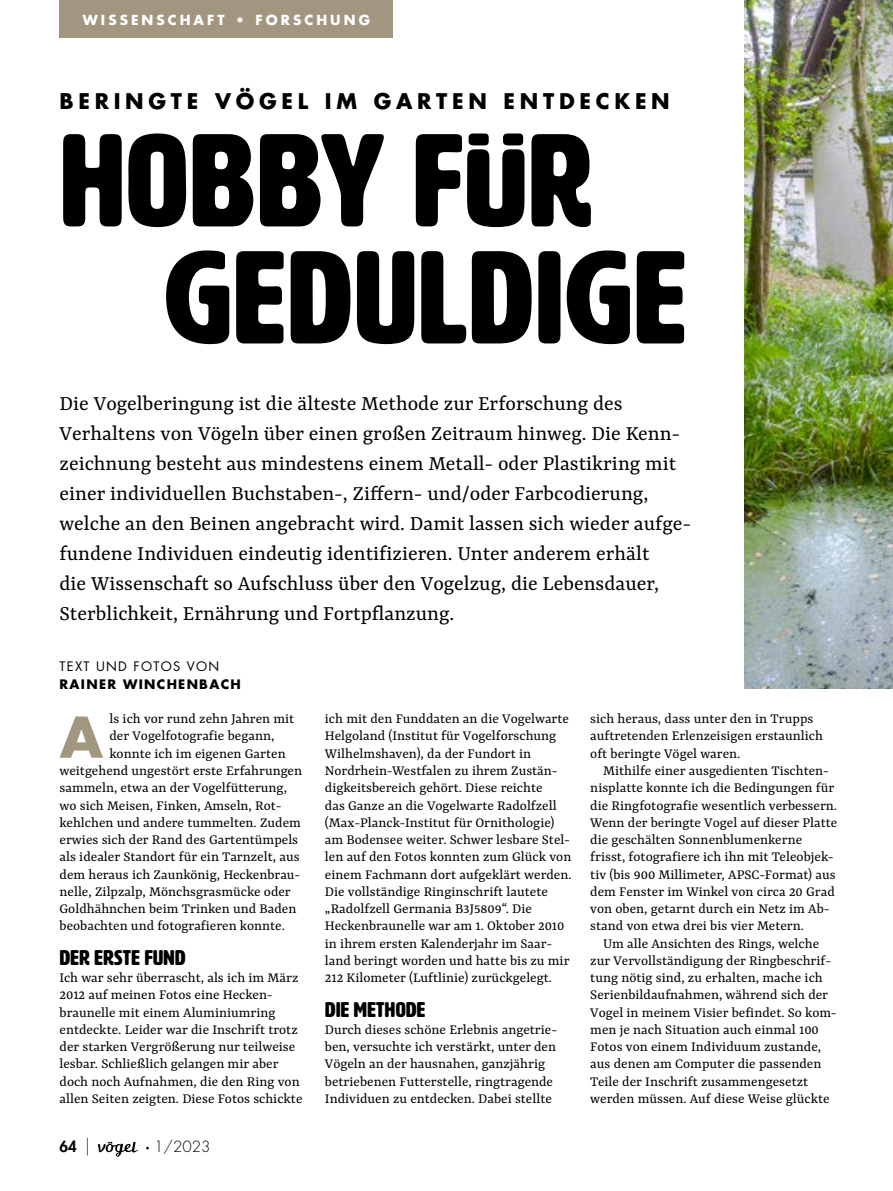
<style>
.page{position:relative;width:893px;height:1191px;background:#fff}
.page>*{position:absolute;margin:0;border:0;box-sizing:border-box;transform-origin:0 0}
.t1{font:129.9px/117px "HWT Artz";letter-spacing:.02em;color:#000}
.t2{font:700 54.75px "Futura Std";color:#a19680}
.t3{font:22.5px/30px "Yrsa";color:#000}
.t4{font:700 21px "Futura Std";letter-spacing:.225em;color:#000}
.t5{font:21px "HWT Artz";letter-spacing:.02em;color:#000}
.t6{font:15px/17.2px "Yrsa";color:#000}
.t7{font:300 15px "Futura Std";color:#000}
.t8{font:800 15px "Futura Std";color:#000}
.t9{font:700 13.5px "Futura Std";letter-spacing:.225em;color:#fff}
.t10{font:700 12.75px "Futura Std";letter-spacing:.1em;color:#000}
.t11{font:12.75px "Futura Std";letter-spacing:.1em;color:#000}
.s1{font-weight:300;font-style:italic}
.s2{font-weight:800}
</style>
<div class="page">
<div style="left:60px;top:0;width:333px;height:37px;background:#a19680"></div>
<img style="left:744px;top:0;width:149px;height:688px">
<svg style="left:98px;top:1141px;width:40px;height:15px"></svg>
<p class="t9" style="left:83px;top:11px;width:289px">WISSENSCHAFT • FORSCHUNG</p>
<h3 class="t4" style="left:60px;top:87px;width:612px">BERINGTE VÖGEL IM GARTEN ENTDECKEN</h3>
<h1 class="t1" style="left:165px;top:124px;width:523px;text-indent:-104px">HOBBY FÜR<br>GEDULDIGE</h1>
<p class="t3" style="left:60px;top:389px;width:633px">Die Vogelberingung ist die älteste Methode zur Erforschung des Verhaltens von Vögeln über einen großen Zeitraum hinweg. Die Kenn&shy;zeichnung besteht aus mindestens einem Metall- oder Plastikring mit einer individuellen Buchstaben-, Ziffern- und/oder Farbcodierung, welche an den Beinen angebracht wird. Damit lassen sich wieder aufge&shy;fundene Individuen eindeutig identifizieren. Unter anderem erhält<br>die Wissenschaft so Aufschluss über den Vogelzug, die Lebensdauer, Sterblichkeit, Ernährung und Fortpflanzung.</p>
<p class="t11" style="left:60px;top:658px;width:161px">TEXT UND FOTOS VON</p>
<p class="t10" style="left:60px;top:675px;width:183px">RAINER WINCHENBACH</p>
<h2 class="t2" style="left:60px;top:701px;width:45px">A</h2>
<p class="t6" style="left:110px;top:711px;width:186px">ls ich vor rund zehn Jahren mit</p>
<p class="t6" style="left:325px;top:711px;width:248px">ich mit den Funddaten an die Vogelwarte Helgoland (Institut für Vogelforschung Wilhelmshaven), da der Fundort in Nordrhein-Westfalen zu ihrem Zustän&shy;digkeitsbereich gehört. Diese reichte<br>das Ganze an die Vogelwarte Radolfzell (Max-Planck-Institut für Ornithologie) am Bodensee weiter. Schwer lesbare Stel&shy;len auf den Fotos konnten zum Glück von einem Fachmann dort aufgeklärt werden.<br>Die vollständige Ringinschrift lautete „Radolfzell Germania B3J5809“. Die Heckenbraunelle war am 1. Oktober 2010 in ihrem ersten Kalenderjahr im Saar&shy;land beringt worden und hatte bis zu mir 212 Kilometer (Luftlinie) zurückgelegt.</p>
<h3 class="t5" style="left:325px;top:998px;width:102px">DIE METHODE</h3>
<p class="t6" style="left:325px;top:1021px;width:234px">Durch dieses schöne Erlebnis angetrie&shy;ben, versuchte ich verstärkt, unter den Vögeln an der hausnahen, ganzjährig betriebenen Futterstelle, ringtragende Individuen zu entdecken. Dabei stellte</p>
<p class="t6" style="left:590px;top:711px;width:234px">sich heraus, dass unter den in Trupps auftretenden Erlenzeisigen erstaunlich oft beringte Vögel waren.</p>
<p class="t6" style="left:590px;top:762px;width:249px;text-indent:13px">Mithilfe einer ausgedienten Tischten&shy;nisplatte konnte ich die Bedingungen für die Ringfotografie wesentlich verbessern.<br>Wenn der beringte Vogel auf dieser Platte die geschälten Sonnenblumenkerne frisst, fotografiere ich ihn mit Teleobjek&shy;tiv (bis 900 Millimeter, APSC-Format) aus dem Fenster im Winkel von circa 20 Grad von oben, getarnt durch ein Netz im Ab&shy;stand von etwa drei bis vier Metern.</p>
<p class="t6" style="left:590px;top:935px;width:248px;text-indent:13px">Um alle Ansichten des Rings, welche zur Vervollständigung der Ringbeschrif&shy;tung nötig sind, zu erhalten, mache ich Serienbildaufnahmen, während sich der Vogel in meinem Visier befindet. So kom&shy;men je nach Situation auch einmal 100<br>Fotos von einem Individuum zustande, aus denen am Computer die passenden Teile der Inschrift zusammengesetzt werden müssen. Auf diese Weise glückte</p>
<p class="t6" style="left:110px;top:728px;width:166px">der Vogelfotografie begann,</p>
<p class="t6" style="left:110px;top:745px;width:178px">konnte ich im eigenen Garten</p>
<p class="t6" style="left:60px;top:762px;width:244px">weitgehend ungestört erste Erfahrungen</p>
<p class="t6" style="left:60px;top:780px;width:229px">sammeln, etwa an der Vogelfütterung,</p>
<p class="t6" style="left:60px;top:797px;width:224px">wo sich Meisen, Finken, Amseln, Rot-</p>
<p class="t6" style="left:60px;top:814px;width:243px">kehlchen und andere tummelten. Zudem</p>
<p class="t6" style="left:60px;top:831px;width:240px">erwies sich der Rand des Gartentümpels</p>
<p class="t6" style="left:60px;top:849px;width:242px">als idealer Standort für ein Tarnzelt, aus</p>
<p class="t6" style="left:60px;top:866px;width:242px">dem heraus ich Zaunkönig, Heckenbrau-</p>
<p class="t6" style="left:60px;top:883px;width:233px">nelle, Zilpzalp, Mönchsgrasmücke oder</p>
<p class="t6" style="left:60px;top:900px;width:238px">Goldhähnchen beim Trinken und Baden</p>
<p class="t6" style="left:60px;top:918px;width:227px">beobachten und fotografieren konnte.</p>
<h3 class="t5" style="left:60px;top:946px;width:127px">DER ERSTE FUND</h3>
<p class="t6" style="left:60px;top:969px;width:244px">Ich war sehr überrascht, als ich im März 2012 auf meinen Fotos eine Hecken&shy;braunelle mit einem Aluminiumring entdeckte. Leider war die Inschrift trotz der starken Vergrößerung nur teilweise lesbar. Schließlich gelangen mir aber doch noch Aufnahmen, die den Ring von allen Seiten zeigten. Diese Fotos schickte</p>
<p class="t8" style="left:60px;top:1137px;width:32px">64 <span class="s1">|</span></p>
<p class="t7" style="left:146px;top:1137px;width:66px"><span class="s2">∙</span> 1/2023</p>
</div>
